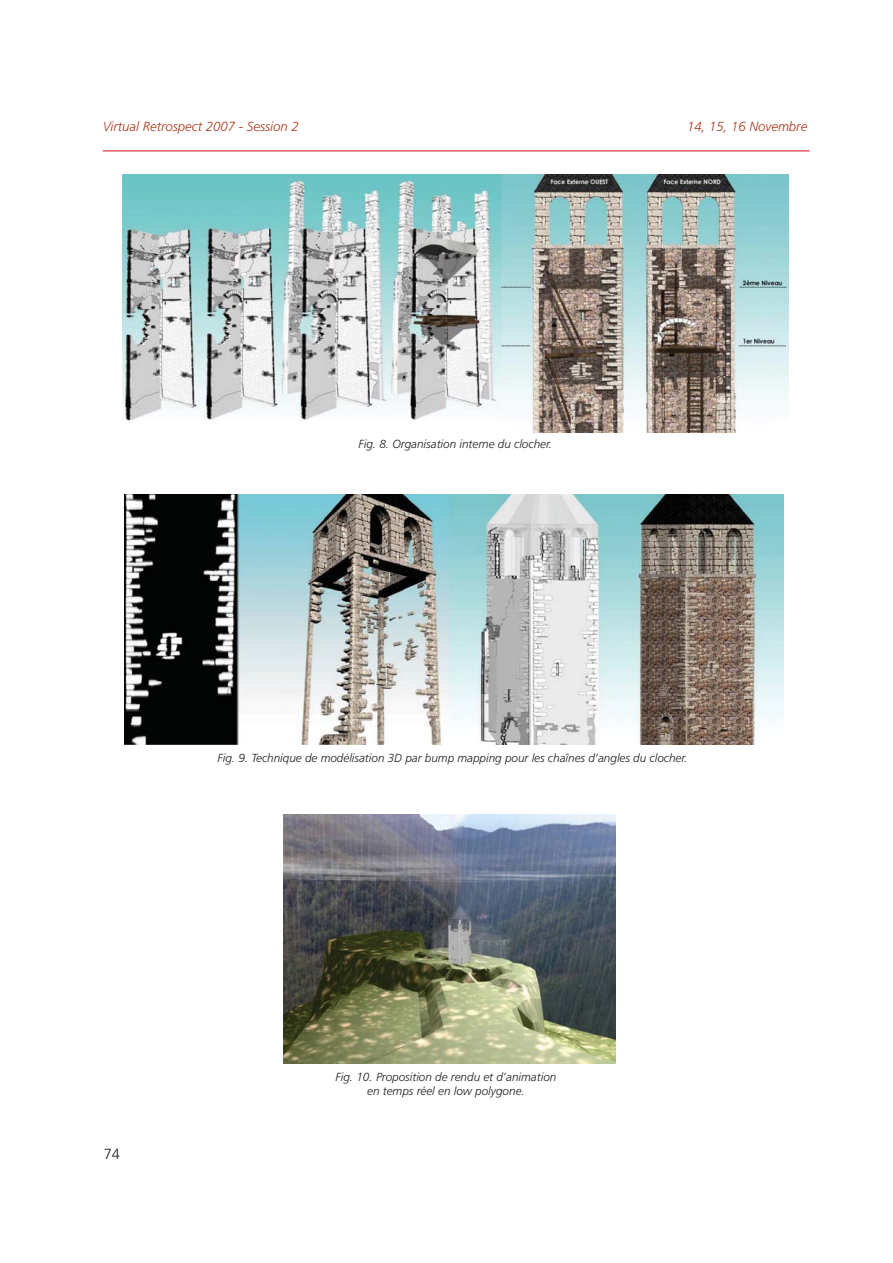
<style>
.page{position:relative;width:893px;height:1263px;background:#fff}
.page>*{position:absolute;margin:0;border:0;box-sizing:border-box;transform-origin:0 0}
.t1{font:300 14.7px "Frutiger";color:#231f20}
.t2{font:italic 300 13.2px "Frutiger";color:#ac381b}
.t3{font:italic 300 11.7px/14.1px "Frutiger";color:#231f20;text-align:center}
</style>
<div class="page">
<hr style="left:103px;top:150px;width:707px;height:1px;background:#d2232a">
<img style="left:122px;top:175px;width:667px;height:257px">
<img style="left:283px;top:815px;width:332px;height:249px">
<img style="left:125px;top:494px;width:658px;height:251px">
<p class="t2" style="left:103px;top:121px;width:198px">Virtual Retrospect 2007 - Session 2</p>
<p class="t2" style="left:687px;top:121px;width:122px">14, 15, 16 Novembre</p>
<p class="t3" style="left:358px;top:437px;width:195px">Fig. 8. Organisation interne du clocher.</p>
<p class="t3" style="left:218px;top:752px;width:471px">Fig. 9. Technique de modélisation 3D par bump mapping pour les chaînes d’angles du clocher.</p>
<p class="t1" style="left:104px;top:1148px;width:18px">74</p>
<p class="t3" style="left:336px;top:1071px;width:222px">Fig. 10. Proposition de rendu et d’animation en temps réel en low polygone.</p>
</div>
